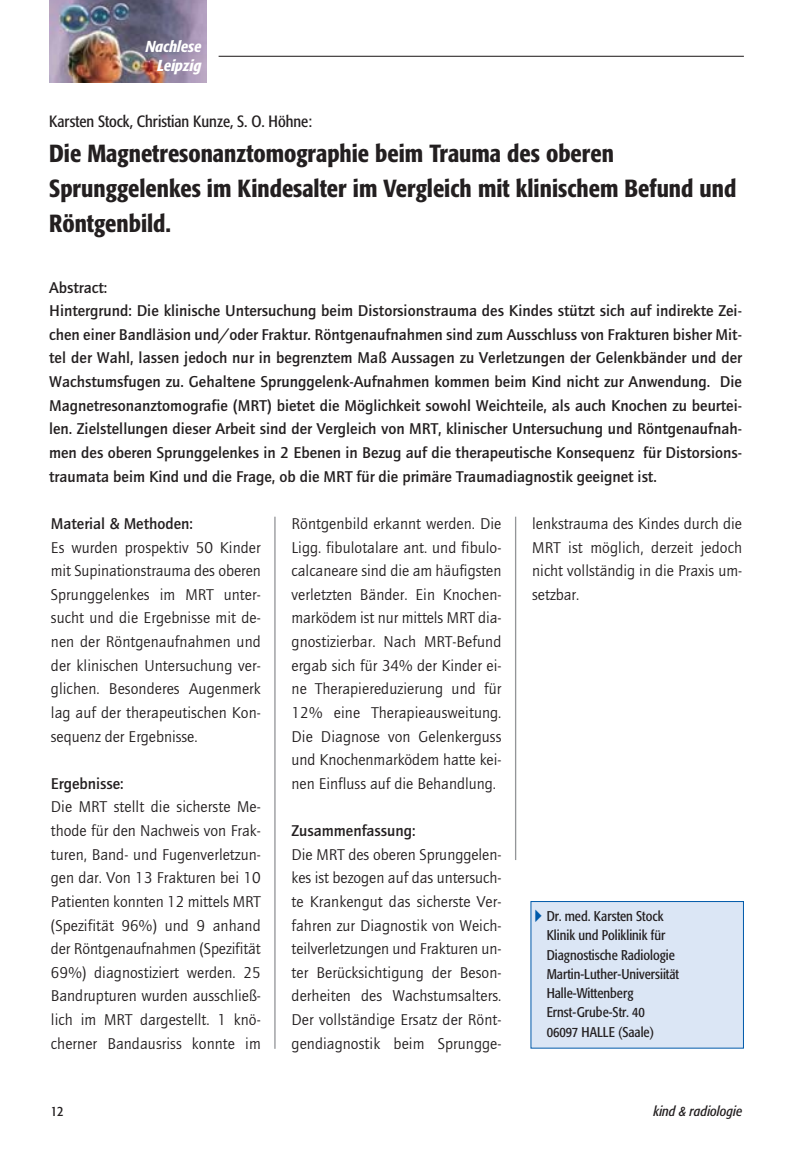
<style>
.page{position:relative;width:794px;height:1161px;background:#fff}
.page>*{position:absolute;margin:0;border:0;box-sizing:border-box;transform-origin:0 0}
.t1{font:500 condensed 24.5px/35px "Formata";color:#231f20}
.t2{font:16.1px/23.6px "Quay";letter-spacing:.005em;color:#231f20;text-align:justify}
.t3{font:700 16.1px/23.6px "Quay";color:#231f20}
.t4{font:condensed 16.1px "Formata";color:#231f20}
.t5{font:italic 500 condensed 15.75px/18.9px "Formata";color:#fff;text-align:right}
.t6{font:condensed 14px/19.2px "Formata";color:#231f20}
.t7{font:italic condensed 14px "Formata";color:#231f20}
</style>
<div class="page">
<hr style="left:274px;top:517px;width:1px;height:532px;background:#939598">
<hr style="left:515px;top:517px;width:1px;height:343px;background:#939598">
<hr style="left:219px;top:56px;width:525px;height:1px;background:#231f20">
<img style="left:49px;top:0;width:157px;height:83px">
<div style="left:531px;top:901px;width:212px;height:147px;background:#dbe6f5"></div>
<div style="left:530px;top:901px;width:214px;height:147px;border:1px solid #005aaa"></div>
<p class="t5" style="left:145px;top:38px;width:57px">Nachlese<br>Leipzig</p>
<p class="t4" style="left:49px;top:115px;width:264px">Karsten Stock, Christian Kunze, S. O. Höhne:</p>
<h1 class="t1" style="left:49px;top:138px;width:688px">Die Magnetresonanztomographie beim Trauma des oberen<br>Sprunggelenkes im Kindesalter im Vergleich mit klinischem Befund und<br>Röntgenbild.</h1>
<p class="t3" style="left:49px;top:277px;width:694px">Abstract:<br>Hintergrund: Die klinische Untersuchung beim Distorsionstrauma des Kindes stützt sich auf indirekte Zei&shy;chen einer Bandläsion und/oder Fraktur. Röntgenaufnahmen sind zum Ausschluss von Frakturen bisher Mit&shy;tel der Wahl, lassen jedoch nur in begrenztem Maß Aussagen zu Verletzungen der Gelenkbänder und der Wachstumsfugen zu. Gehaltene Sprunggelenk-Aufnahmen kommen beim Kind nicht zur Anwendung. Die Magnetresonanztomografie (MRT) bietet die Möglichkeit sowohl Weichteile, als auch Knochen zu beurtei&shy;len. Zielstellungen dieser Arbeit sind der Vergleich von MRT, klinischer Untersuchung und Röntgenaufnah&shy;men des oberen Sprunggelenkes in 2 Ebenen in Bezug auf die therapeutische Konsequenz für Distorsions&shy;traumata beim Kind und die Frage, ob die MRT für die primäre Traumadiagnostik geeignet ist.</p>
<p class="t3" style="left:51px;top:513px;width:144px">Material &amp; Methoden:</p>
<p class="t2" style="left:51px;top:537px;width:211px">Es wurden prospektiv 50 Kinder mit Supinationstrauma des oberen Sprunggelenkes im MRT unter&shy;sucht und die Ergebnisse mit de&shy;nen der Röntgenaufnahmen und der klinischen Untersuchung ver&shy;glichen. Besonderes Augenmerk lag auf der therapeutischen Kon&shy;sequenz der Ergebnisse.</p>
<p class="t3" style="left:51px;top:773px;width:74px">Ergebnisse:</p>
<p class="t2" style="left:51px;top:796px;width:211px">Die MRT stellt die sicherste Me&shy;thode für den Nachweis von Frak&shy;turen, Band- und Fugenverletzun&shy;gen dar. Von 13 Frakturen bei 10<br>Patienten konnten 12 mittels MRT (Spezifität 96%) und 9 anhand der Röntgenaufnahmen (Spezifität 69%) diagnostiziert werden. 25<br>Bandrupturen wurden ausschließ&shy;lich im MRT dargestellt. 1 knö&shy;cherner Bandausriss konnte im</p>
<p class="t2" style="left:291px;top:513px;width:211px">Röntgenbild erkannt werden. Die Ligg. fibulotalare ant. und fibulo&shy;calcaneare sind die am häufigsten verletzten Bänder. Ein Knochen&shy;marködem ist nur mittels MRT dia&shy;gnostizierbar. Nach MRT-Befund ergab sich für 34% der Kinder ei&shy;ne Therapiereduzierung und für 12% eine Therapieausweitung.<br>Die Diagnose von Gelenkerguss und Knochenmarködem hatte kei&shy;nen Einfluss auf die Behandlung.</p>
<p class="t3" style="left:291px;top:820px;width:125px">Zusammenfassung:</p>
<p class="t2" style="left:291px;top:844px;width:211px">Die MRT des oberen Sprunggelen&shy;kes ist bezogen auf das untersuch&shy;te Krankengut das sicherste Ver&shy;fahren zur Diagnostik von Weich&shy;teilverletzungen und Frakturen un&shy;ter Berücksichtigung der Beson&shy;derheiten des Wachstumsalters.<br>Der vollständige Ersatz der Rönt&shy;gendiagnostik beim Sprungge-</p>
<p class="t2" style="left:532px;top:513px;width:211px">lenkstrauma des Kindes durch die MRT ist möglich, derzeit jedoch nicht vollständig in die Praxis um&shy;setzbar.</p>
<p class="t6" style="left:546px;top:907px;width:134px">Dr. med. Karsten Stock<br>Klinik und Poliklinik für<br>Diagnostische Radiologie<br>Martin-Luther-Universiität<br>Halle-Wittenberg<br>Ernst-Grube-Str. 40<br>06097 HALLE (Saale)</p>
<p class="t6" style="left:51px;top:1102px;width:14px">12</p>
<p class="t7" style="left:653px;top:1105px;width:90px">kind &amp; radiologie</p>
</div>
